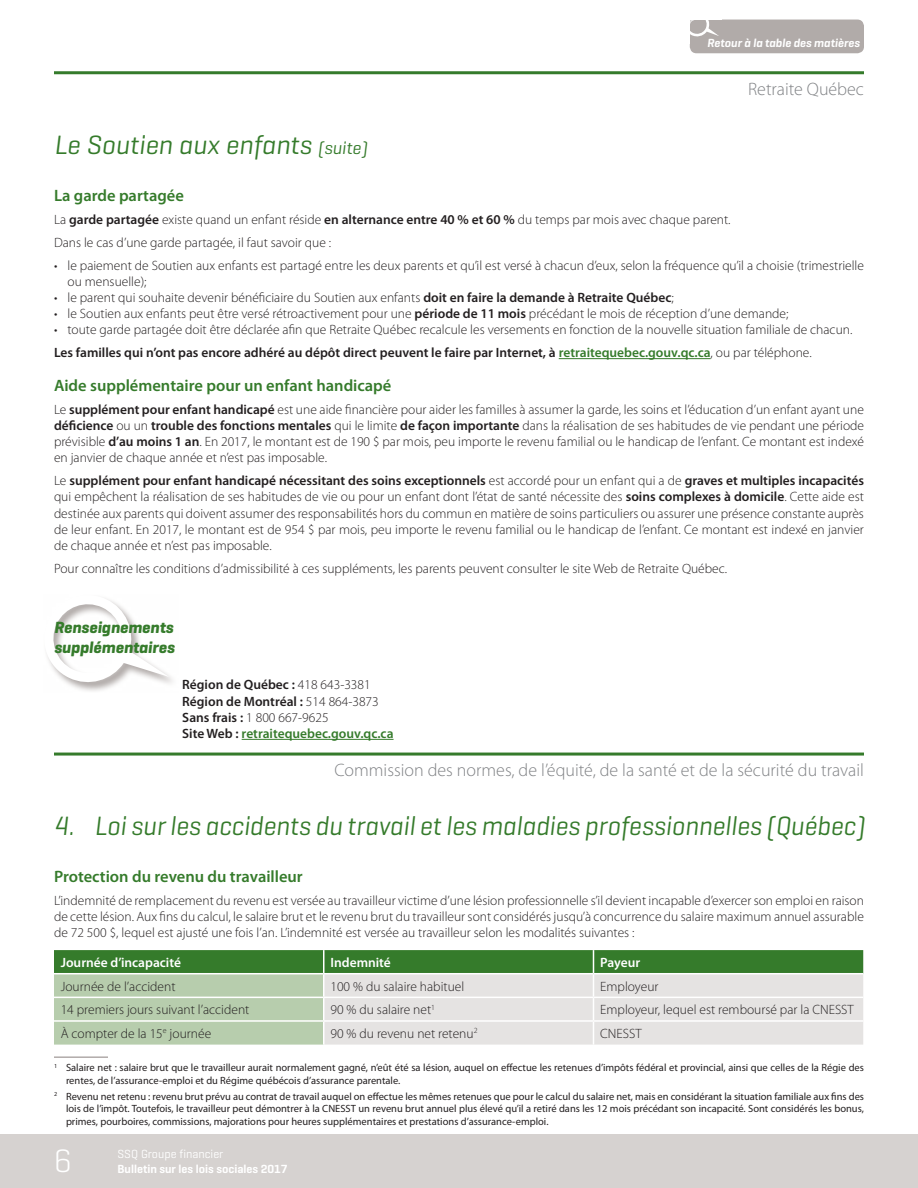
<style>
.page{position:relative;width:918px;height:1188px;background:#fff}
.page>*{position:absolute;margin:0;border:0;box-sizing:border-box;transform-origin:0 0}
.t1{font:300 33px "Geogrotesque";color:#fff}
.t2{font:italic 27px "Geogrotesque";color:#357b2b;scale:.96 1}
.t3{font:italic 27px "Geogrotesque";color:#357b2b}
.t4{font:300 18px "Myriad Pro";color:#808285}
.t5{font:600 16.5px "Myriad Pro";color:#357b2b}
.t6{font:italic 700 16.5px/19.8px "Geogrotesque";color:#357b2b}
.t7{font:300 13.5px/16.2px "Myriad Pro";color:#231f20}
.t8{font:600 13.5px/16.2px "Myriad Pro";color:#231f20}
.t9{font:600 13.5px "Myriad Pro";color:#fff}
.t10{font:600 12px "Geogrotesque";color:#fff}
.t11{font:italic 600 12px "Geogrotesque";color:#fff}
.t12{font:12px "Geogrotesque";color:#fff}
.t13{font:10.5px/12.6px "Myriad Pro";color:#231f20}
.s1{font-size:18px}
.s2{font-weight:600}
.s3{font-weight:600;color:#357b2b}
.s4{font-weight:300}
.s5{color:#357b2b}
</style>
<div class="page">
<svg style="left:75px;top:676px;width:98px;height:15px"></svg>
<svg style="left:47px;top:599px;width:122px;height:88px"></svg>
<hr style="left:54px;top:71px;width:810px;height:3px;background:#357b2b">
<hr style="left:559px;top:358px;width:152px;height:1px;background:#357b2b">
<hr style="left:242px;top:739px;width:152px;height:1px;background:#357b2b">
<hr style="left:54px;top:753px;width:810px;height:3px;background:#357b2b">
<hr style="left:54px;top:1056px;width:54px;height:2px;background:#b1aba9">
<svg style="left:54px;top:950px;width:809px;height:95px;background:#b1c6ab"></svg>
<div style="left:690px;top:20px;width:174px;height:33px;background:#b1aba9;border-radius:7px"></div>
<div style="left:685px;top:12px;width:38px;height:28px;background:#b1aba9"></div>
<svg style="left:690px;top:20px;width:29px;height:17px"></svg>
<div style="left:0;top:1134px;width:918px;height:54px;background:#d6d2d0"></div>
<div style="left:673px;top:10px;width:17px;height:34px;background:#fff"></div>
<div style="left:685px;top:5px;width:37px;height:15px;background:#fff"></div>
<p class="t11" style="left:707px;top:36px;width:154px">Retour à la table des matières</p>
<h3 class="t4" style="left:748px;top:78px;width:117px">Retraite Québec</h3>
<h2 class="t3" style="left:54px;top:128px;width:315px">Le Soutien aux enfants <span class="s1">(suite)</span></h2>
<p class="t5" style="left:54px;top:185px;width:131px">La garde partagée</p>
<p class="t7" style="left:54px;top:208px;width:678px;line-height:23px">La <span class="s2">garde partagée</span> existe quand un enfant réside <span class="s2">en alternance entre 40 % et 60 %</span> du temps par mois avec chaque parent.<br>Dans le cas d’une garde partagée, il faut savoir que :</p>
<p class="t7" style="left:68px;top:257px;width:798px;text-indent:-14px">• le paiement de Soutien aux enfants est partagé entre les deux parents et qu’il est versé à chacun d’eux, selon la fréquence qu’il a choisie (trimestrielle ou mensuelle);</p>
<p class="t7" style="left:54px;top:289px;width:621px">• le parent qui souhaite devenir bénéficiaire du Soutien aux enfants <span class="s2">doit en faire la demande à Retraite Québec</span>;</p>
<p class="t7" style="left:54px;top:305px;width:736px">• le Soutien aux enfants peut être versé rétroactivement pour une <span class="s2">période de 11 mois</span> précédant le mois de réception d’une demande;</p>
<p class="t7" style="left:54px;top:318px;width:800px;line-height:23px">• toute garde partagée doit être déclarée afin que Retraite Québec recalcule les versements en fonction de la nouvelle situation familiale de chacun.<br><span class="s2">Les familles qui n’ont pas encore adhéré au dépôt direct peuvent le faire par Internet, à</span> <span class="s3">retraitequebec.gouv.qc.ca</span>, ou par téléphone.</p>
<p class="t5" style="left:54px;top:375px;width:339px">Aide supplémentaire pour un enfant handicapé</p>
<p class="t7" style="left:54px;top:401px;width:812px;text-align:justify">Le <span class="s2">supplément pour enfant handicapé</span> est une aide financière pour aider les familles à assumer la garde, les soins et l’éducation d’un enfant ayant une <span class="s2">déficience</span> ou un <span class="s2">trouble des fonctions mentales</span> qui le limite <span class="s2">de façon importante</span> dans la réalisation de ses habitudes de vie pendant une période prévisible <span class="s2">d’au moins 1 an</span>. En 2017, le montant est de 190 $ par mois, peu importe le revenu familial ou le handicap de l’enfant. Ce montant est indexé en janvier de chaque année et n’est pas imposable.</p>
<p class="t7" style="left:54px;top:472px;width:812px;text-align:justify">Le <span class="s2">supplément pour enfant handicapé nécessitant des soins exceptionnels</span> est accordé pour un enfant qui a de <span class="s2">graves et multiples incapacités </span>qui empêchent la réalisation de ses habitudes de vie ou pour un enfant dont l’état de santé nécessite des <span class="s2">soins complexes à domicile</span>. Cette aide est destinée aux parents qui doivent assumer des responsabilités hors du commun en matière de soins particuliers ou assurer une présence constante auprès de leur enfant. En 2017, le montant est de 954 $ par mois, peu importe le revenu familial ou le handicap de l’enfant. Ce montant est indexé en janvier de chaque année et n’est pas imposable.</p>
<p class="t7" style="left:54px;top:560px;width:675px">Pour connaître les conditions d’admissibilité à ces suppléments, les parents peuvent consulter le site Web de Retraite Québec.</p>
<p class="t6" style="left:54px;top:618px;width:122px">Renseignements supplémentaires</p>
<p class="t8" style="left:182px;top:676px;width:213px">Région de Québec : <span class="s4">418 643-3381<br></span>Région de Montréal : <span class="s4">514 864-3873<br></span>Sans frais : <span class="s4">1 800 667-9625<br></span>Site Web : <span class="s5">retraitequebec.gouv.qc.ca</span></p>
<h3 class="t4" style="left:334px;top:759px;width:531px">Commission des normes, de l’équité, de la santé et de la sécurité du travail</h3>
<h2 class="t2" style="left:54px;top:809px;width:846px">4. Loi sur les accidents du travail et les maladies professionnelles (Québec)</h2>
<p class="t5" style="left:54px;top:866px;width:250px">Protection du revenu du travailleur</p>
<p class="t7" style="left:54px;top:892px;width:811px;text-align:justify">L’indemnité de remplacement du revenu est versée au travailleur victime d’une lésion professionnelle s’il devient incapable d’exercer son emploi en raison de cette lésion. Aux fins du calcul, le salaire brut et le revenu brut du travailleur sont considérés jusqu’à concurrence du salaire maximum annuel assurable de 72 500 $, lequel est ajusté une fois l’an. L’indemnité est versée au travailleur selon les modalités suivantes :</p>
<p class="t9" style="left:61px;top:954px;width:122px">Journée d’incapacité</p>
<p class="t9" style="left:330px;top:954px;width:62px">Indemnité</p>
<p class="t9" style="left:600px;top:954px;width:42px">Payeur</p>
<p class="t7" style="left:61px;top:978px;width:116px">Journée de l’accident</p>
<p class="t7" style="left:330px;top:978px;width:135px">100 % du salaire habituel</p>
<p class="t7" style="left:600px;top:978px;width:60px">Employeur</p>
<p class="t7" style="left:61px;top:1002px;width:190px">14 premiers jours suivant l’accident</p>
<p class="t7" style="left:330px;top:1002px;width:106px">90 % du salaire net<sup>1</sup></p>
<p class="t7" style="left:600px;top:1002px;width:255px">Employeur, lequel est remboursé par la CNESST</p>
<p class="t7" style="left:61px;top:1025px;width:152px">À compter de la 15<sup>e</sup> journée</p>
<p class="t7" style="left:331px;top:1025px;width:149px">90 % du revenu net retenu<sup>2</sup></p>
<p class="t7" style="left:600px;top:1025px;width:43px">CNESST</p>
<p class="t13" style="left:66px;top:1061px;width:800px;text-indent:-12px"><sup>1</sup> Salaire net : salaire brut que le travailleur aurait normalement gagné, n’eût été sa lésion, auquel on effectue les retenues d’impôts fédéral et provincial, ainsi que celles de la Régie des rentes, de l’assurance-emploi et du Régime québécois d’assurance parentale.</p>
<p class="t13" style="left:66px;top:1090px;width:800px;text-align:justify;text-indent:-12px"><sup>2</sup> Revenu net retenu : revenu brut prévu au contrat de travail auquel on effectue les mêmes retenues que pour le calcul du salaire net, mais en considérant la situation familiale aux fins des lois de l’impôt. Toutefois, le travailleur peut démontrer à la CNESST un revenu brut annuel plus élevé qu’il a retiré dans les 12 mois précédant son incapacité. Sont considérés les bonus, primes, pourboires, commissions, majorations pour heures supplémentaires et prestations d’assurance-emploi.</p>
<p class="t12" style="left:117px;top:1147px;width:107px">SSQ Groupe financier</p>
<h1 class="t1" style="left:54px;top:1141px;width:19px">6</h1>
<p class="t10" style="left:117px;top:1161px;width:172px">Bulletin sur les lois sociales 2017</p>
</div>
